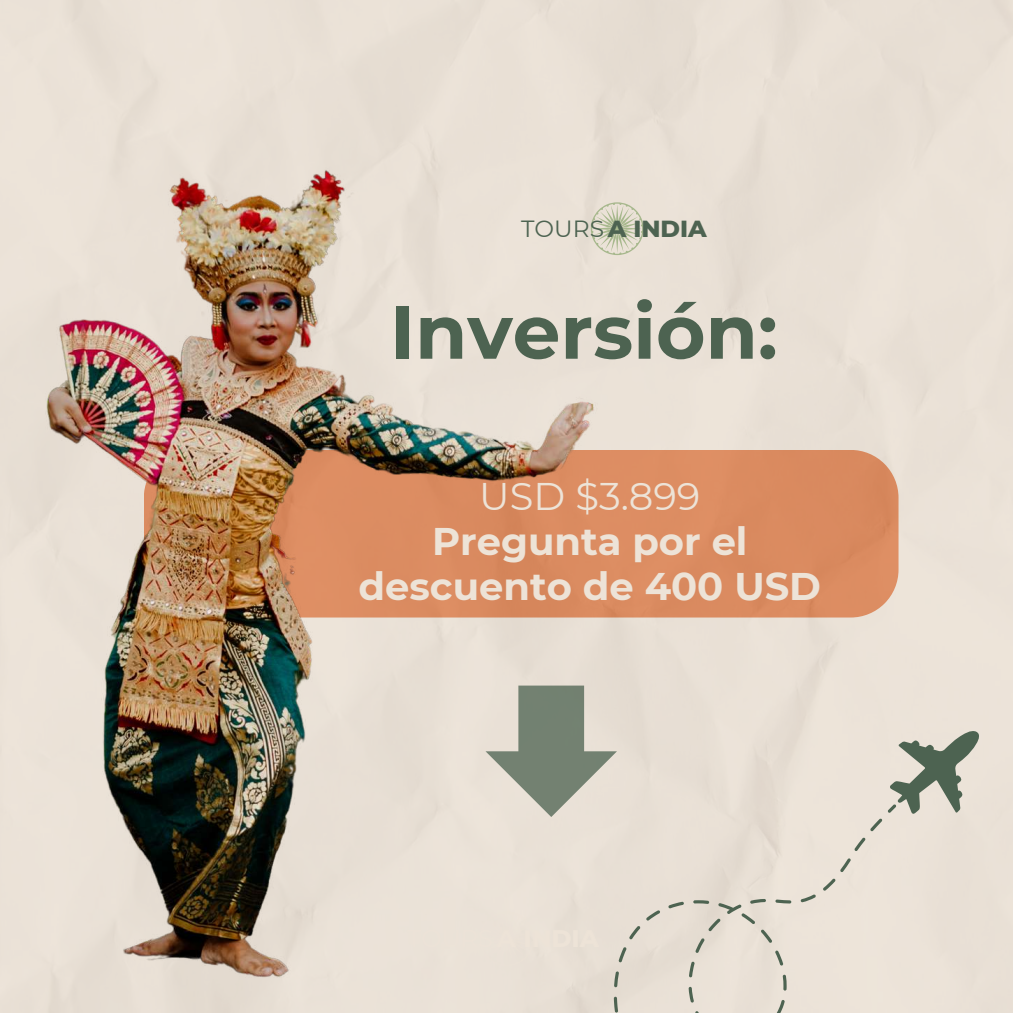
<style>
.page{position:relative;width:1013px;height:1013px;background:#fff}
.page>*{position:absolute;margin:0;border:0;box-sizing:border-box;transform-origin:0 0}
.t1{font:700 75.62px "Montserrat";color:#4d6351}
.t2{font:700 38.5px/45px "Montserrat";color:#ede3d7;text-align:center}
.t3{font:38.5px "Montserrat";color:#ede3d7}
.t4{font:800 23.75px "Montserrat";color:#4d6351}
.s1{font-weight:400;font-size:23.38px}
</style>
<div class="page">
<img style="left:674px;top:0;width:338px;height:1012px">
<img style="left:0;top:0;width:674px;height:1012px">
<svg style="left:591px;top:202px;width:52px;height:53px;background:#d5d4c0"></svg>
<svg style="left:889px;top:729px;width:96px;height:85px;background:#afb2a5"></svg>
<div style="left:614px;top:804px;width:282px;height:208px;background:#eae1d6"></div>
<svg style="left:485px;top:685px;width:132px;height:132px;background:#afb1a4"></svg>
<p class="t4" style="left:521px;top:214px;width:187px"><span class="s1">TOURS</span> A INDIA</p>
<h1 class="t1" style="left:390px;top:285px;width:389px">Inversión:</h1>
<p class="t3" style="left:479px;top:472px;width:222px">USD $3.899</p>
<p class="t2" style="left:358px;top:518px;width:464px">Pregunta por el descuento de 400 USD</p>
</div>
